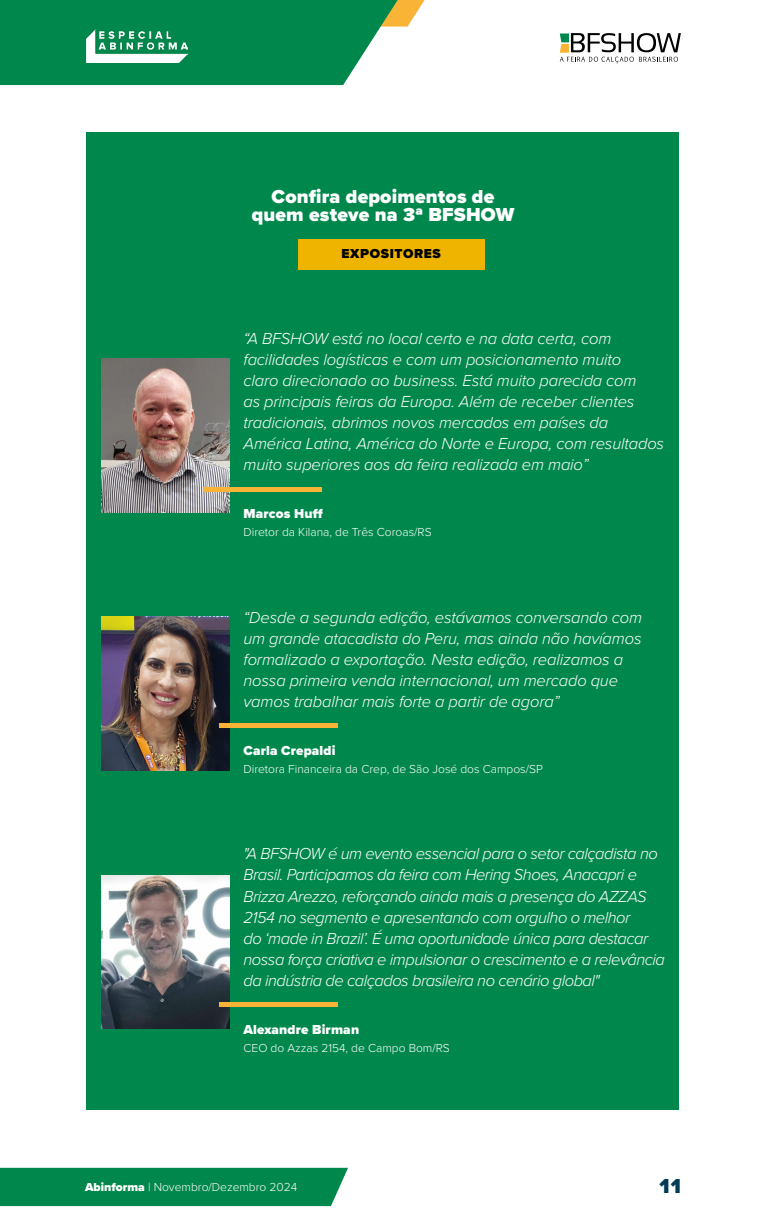
<style>
.page{position:relative;width:766px;height:1225px;background:#fff}
.page>*{position:absolute;margin:0;border:0;box-sizing:border-box;transform-origin:0 0}
.t1{font:900 21px "Proxima Nova";color:#003c56}
.t2{font:900 19.5px/18px "Proxima Nova";letter-spacing:.01em;color:#fff;text-align:center}
.t3{font:italic 300 16.5px/21px "Proxima Nova";letter-spacing:-.01em;color:#fff}
.t4{font:italic 300 16.5px/21px "Proxima Nova";letter-spacing:-.03em;color:#fff}
.t5{font:900 13.5px "Proxima Nova";letter-spacing:.01em;color:#fff}
.t6{font:900 13.5px "Proxima Nova";letter-spacing:.05em;color:#000}
.t7{font:300 12px "Proxima Nova";color:#fff}
.s1{font-weight:900}
</style>
<div class="page">
<svg style="left:0;top:0;width:425px;height:85px;background:#259761"></svg>
<div style="left:0;top:1167px;width:348px;height:39px;background:#00884c"></div>
<svg style="left:559px;top:33px;width:121px;height:30px"></svg>
<img style="left:86px;top:29px;width:101px;height:33px">
<div style="left:87px;top:132px;width:592px;height:977px;background:#00884c"></div>
<img style="left:101px;top:617px;width:129px;height:154px">
<img style="left:101px;top:875px;width:129px;height:154px">
<div style="left:219px;top:723px;width:118px;height:5px;background:#f9b337"></div>
<hr style="left:219px;top:1002px;width:118px;height:4px;background:#f9b337">
<img style="left:101px;top:359px;width:129px;height:154px">
<div style="left:298px;top:239px;width:186px;height:30px;background:#eeb400"></div>
<hr style="left:203px;top:488px;width:119px;height:4px;background:#f9b337">
<p class="t2" style="left:251px;top:187px;width:264px">Confira depoimentos de quem esteve na 3ª BFSHOW</p>
<p class="t6" style="left:341px;top:243px;width:101px">EXPOSITORES</p>
<p class="t3" style="left:243px;top:327px;width:422px">“A BFSHOW está no local certo e na data certa, com facilidades logísticas e com um posicionamento muito<br>claro direcionado ao business. Está muito parecida com<br>as principais feiras da Europa. Além de receber clientes tradicionais, abrimos novos mercados em países da América Latina, América do Norte e Europa, com resultados muito superiores aos da feira realizada em maio”</p>
<p class="t5" style="left:243px;top:503px;width:81px">Marcos Huff</p>
<p class="t7" style="left:243px;top:523px;width:190px">Diretor da Kilana, de Três Coroas/RS</p>
<p class="t3" style="left:243px;top:605px;width:400px">“Desde a segunda edição, estávamos conversando com um grande atacadista do Peru, mas ainda não havíamos formalizado a exportação. Nesta edição, realizamos a nossa primeira venda internacional, um mercado que vamos trabalhar mais forte a partir de agora”</p>
<p class="t5" style="left:243px;top:740px;width:93px">Carla Crepaldi</p>
<p class="t7" style="left:243px;top:760px;width:301px">Diretora Financeira da Crep, de São José dos Campos/SP</p>
<p class="t4" style="left:243px;top:842px;width:423px">"A BFSHOW é um evento essencial para o setor calçadista no Brasil. Participamos da feira com Hering Shoes, Anacapri e Brizza Arezzo, reforçando ainda mais a presença do AZZAS 2154 no segmento e apresentando com orgulho o melhor<br>do ‘made in Brazil’. É uma oportunidade única para destacar nossa força criativa e impulsionar o crescimento e a relevância da indústria de calçados brasileira no cenário global"</p>
<p class="t5" style="left:243px;top:1019px;width:117px">Alexandre Birman</p>
<p class="t7" style="left:243px;top:1038px;width:208px">CEO do Azzas 2154, de Campo Bom/RS</p>
<p class="t7" style="left:85px;top:1178px;width:214px"><span class="s1">Abinforma</span> | Novembro/Dezembro 2024</p>
<p class="t1" style="left:659px;top:1170px;width:23px">11</p>
</div>
